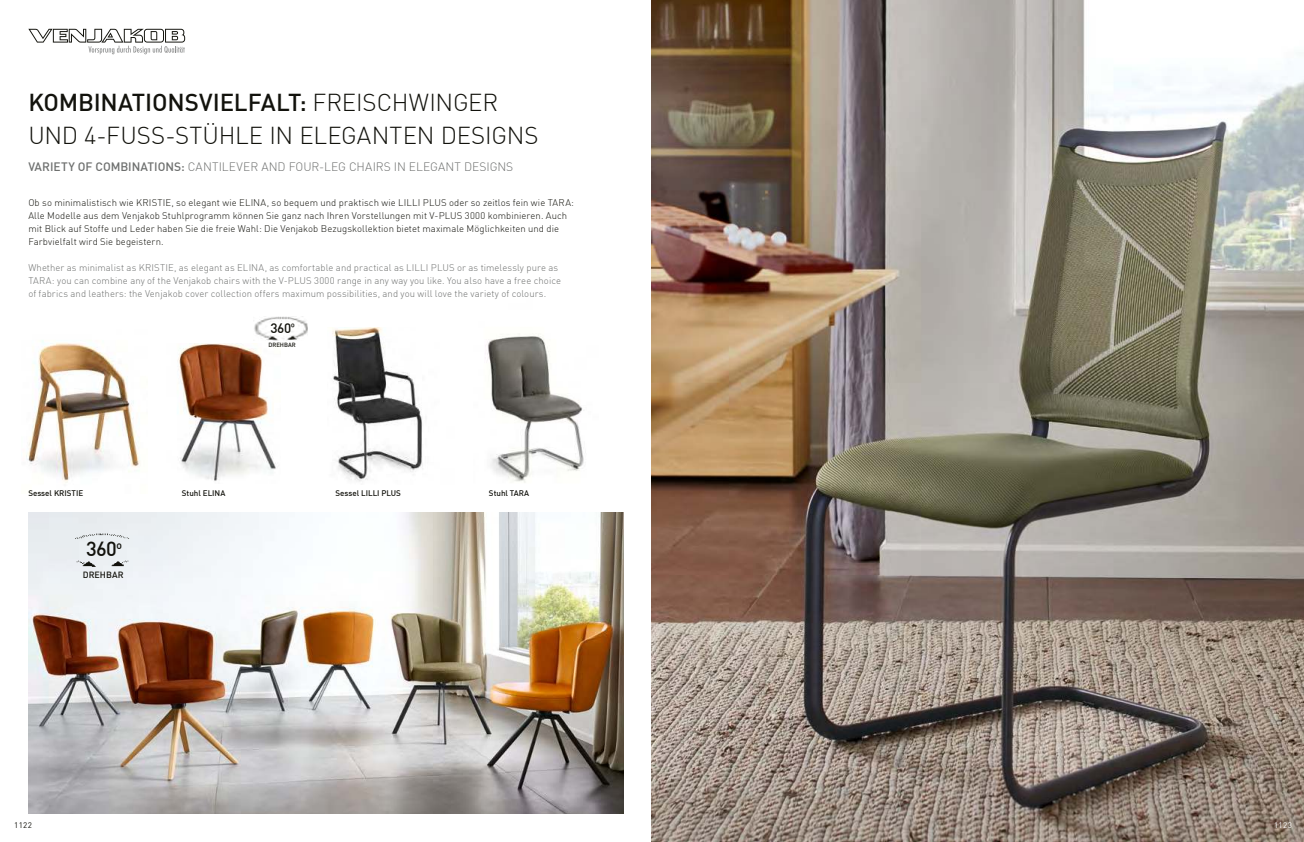
<style>
.page{position:relative;width:1304px;height:842px;background:#fff}
.page>*{position:absolute;margin:0;border:0;box-sizing:border-box;transform-origin:0 0}
.t1{font:300 24px/33px "DIN Offc";letter-spacing:-.005em;color:#12120c}
.t2{font:500 20px "DIN Offc";color:#12120c}
.t3{font:500 13.5px "DIN Offc";color:#12120c}
.t4{font:300 12px "DIN Offc";letter-spacing:.005em;color:#6e706f}
.t5{font:300 9.5px/13px "DIN Offc";letter-spacing:.005em;color:#12120c}
.t6{font:300 9.5px/13px "DIN Offc";letter-spacing:.01em;color:#6e706f}
.t7{font:500 8.9px "DIN Offc";letter-spacing:.005em;color:#12120c}
.t8{font:500 8px "DIN Offc";color:#12120c}
.t9{font:8px "DIN Offc";color:#12120c}
.t10{font:8px "DIN Offc";color:#fff}
.t11{font:500 6px "DIN Offc";letter-spacing:.005em;color:#12120c}
.s1{font-weight:500}
</style>
<div class="page">
<svg style="left:28px;top:29px;width:157px;height:25px"></svg>
<img style="left:26px;top:340px;width:114px;height:143px">
<img style="left:28px;top:512px;width:596px;height:302px">
<img style="left:487px;top:333px;width:97px;height:150px">
<img style="left:60px;top:533px;width:84px;height:36px">
<img style="left:178px;top:343px;width:98px;height:138px">
<img style="left:332px;top:327px;width:91px;height:155px">
<img style="left:254px;top:317px;width:54px;height:23px">
<img style="left:652px;top:0;width:652px;height:842px">
<h1 class="t1" style="left:28px;top:87px;width:512px"><span class="s1">KOMBINATIONSVIELFALT:</span> FREISCHWINGER<br>UND 4-FUSS-STÜHLE IN ELEGANTEN DESIGNS</h1>
<p class="t4" style="left:28px;top:161px;width:486px"><span class="s1">VARIETY OF COMBINATIONS:</span> CANTILEVER AND FOUR-LEG CHAIRS IN ELEGANT DESIGNS</p>
<p class="t5" style="left:28px;top:197px;width:547px">Ob so minimalistisch wie KRISTIE, so elegant wie ELINA, so bequem und praktisch wie LILLI PLUS oder so zeitlos fein wie TARA:<br>Alle Modelle aus dem Venjakob Stuhlprogramm können Sie ganz nach Ihren Vorstellungen mit V-PLUS 3000 kombinieren. Auch mit Blick auf Stoffe und Leder haben Sie die freie Wahl: Die Venjakob Bezugskollektion bietet maximale Möglichkeiten und die Farbvielfalt wird Sie begeistern.</p>
<p class="t6" style="left:28px;top:262px;width:534px">Whether as minimalist as KRISTIE, as elegant as ELINA, as comfortable and practical as LILLI PLUS or as timelessly pure as<br>TARA: you can combine any of the Venjakob chairs with the V-PLUS 3000 range in any way you like. You also have a free choice of fabrics and leathers: the Venjakob cover collection offers maximum possibilities, and you will love the variety of colours.</p>
<h3 class="t3" style="left:271px;top:321px;width:26px">360<sup>º</sup></h3>
<p class="t11" style="left:268px;top:342px;width:29px">DREHBAR</p>
<p class="t8" style="left:28px;top:489px;width:56px">Sessel KRISTIE</p>
<p class="t8" style="left:182px;top:489px;width:45px">Stuhl ELINA</p>
<p class="t8" style="left:335px;top:489px;width:67px">Sessel LILLI PLUS</p>
<h2 class="t2" style="left:86px;top:538px;width:38px">360<sup>º</sup></h2>
<p class="t7" style="left:83px;top:570px;width:42px">DREHBAR</p>
<p class="t8" style="left:489px;top:489px;width:42px">Stuhl TARA</p>
<p class="t9" style="left:14px;top:822px;width:19px">1122</p>
<p class="t10" style="left:1274px;top:822px;width:19px">1123</p>
</div>
